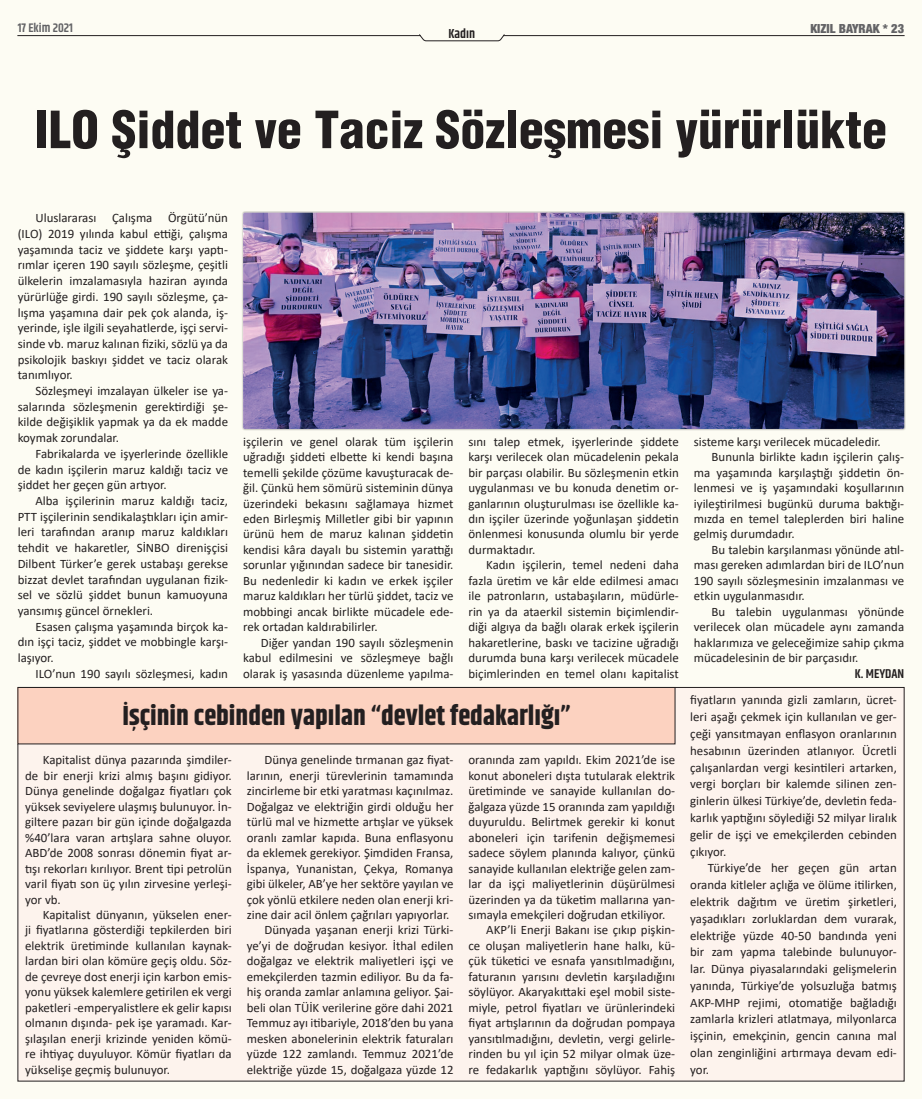
<style>
.page{position:relative;width:922px;height:1099px;background:#fff}
.page>*{position:absolute;margin:0;border:0;box-sizing:border-box;transform-origin:0 0}
.ana_başlık{font:900 condensed 50px "Helvetica";color:#231f20}
.başlık-2{font:700 27.5px "Khand";color:#231f20}
.t1{font:600 13.12px "Khand";color:#231f20}
.t2{font:12.88px/15.5px "Calibri";color:#231f20;text-align:justify}
.alt_imza{font:600 12.88px "Khand";color:#231f20}
.t3{font:900 condensed 12.5px "Helvetica Neue";color:#636366}
.t4{font:600 12.5px "Khand";color:#636366}
</style>
<div class="page">
<div style="left:0;top:0;width:921px;height:1098px;background:#fdfcf3"></div>
<hr style="left:18px;top:35px;width:402px;height:1px;background:#231f20">
<hr style="left:503px;top:35px;width:400px;height:1px;background:#231f20">
<svg style="left:419px;top:34px;width:85px;height:7px"></svg>
<div style="left:241px;top:211px;width:664px;height:220px;background:#231f20;opacity:.4"></div>
<img style="left:243px;top:213px;width:661px;height:216px">
<div style="left:18px;top:687px;width:885px;height:394px;background:#fdf3ed"></div>
<div style="left:18px;top:687px;width:657px;height:57px;background:#fcd2c0"></div>
<div style="left:18px;top:687px;width:657px;height:57px;border:1px solid #231f20"></div>
<p class="t4" style="left:18px;top:20px;width:57px">17 Ekim 2021</p>
<p class="t3" style="left:810px;top:20px;width:95px">KIZIL BAYRAK * 23</p>
<p class="t1" style="left:448px;top:25px;width:28px">Kadın</p>
<p class="ana_başlık" style="left:35px;top:98px;width:853px">ILO Şiddet ve Taciz Sözleşmesi yürürlükte</p>
<p class="t2" style="left:18px;top:210px;width:212px;text-indent:18px">Uluslararası Çalışma Örgütü’nün (ILO) 2019 yılında kabul ettiği, çalışma yaşamında taciz ve şiddete karşı yaptı&shy;rımlar içeren 190 sayılı sözleşme, çeşitli ülkelerin imzalamasıyla haziran ayında yürürlüğe girdi. 190 sayılı sözleşme, ça&shy;lışma yaşamına dair pek çok alanda, iş&shy;yerinde, işle ilgili seyahatlerde, işçi servi&shy;sinde vb. maruz kalınan fiziki, sözlü ya da psikolojik baskıyı şiddet ve taciz olarak tanımlıyor.</p>
<p class="t2" style="left:18px;top:382px;width:212px;text-indent:18px">Sözleşmeyi imzalayan ülkeler ise ya&shy;salarında sözleşmenin gerektirdiği şe&shy;kilde değişiklik yapmak ya da ek madde koymak zorundalar.</p>
<p class="t2" style="left:18px;top:445px;width:212px;text-indent:18px">Fabrikalarda ve işyerlerinde özellikle de kadın işçilerin maruz kaldığı taciz ve şiddet her geçen gün artıyor.</p>
<p class="t2" style="left:18px;top:492px;width:212px;text-indent:18px">Alba işçilerinin maruz kaldığı taciz, PTT işçilerinin sendikalaştıkları için amir&shy;leri tarafından aranıp maruz kaldıkları tehdit ve hakaretler, SİNBO direnişçisi Dilbent Türker’e gerek ustabaşı gerekse bizzat devlet tarafından uygulanan fizik&shy;sel ve sözlü şiddet bunun kamuoyuna yansımış güncel örnekleri.</p>
<p class="t2" style="left:18px;top:618px;width:212px;text-indent:18px">Esasen çalışma yaşamında birçok ka&shy;dın işçi taciz, şiddet ve mobbingle karşı&shy;laşıyor.</p>
<p class="t2" style="left:35px;top:665px;width:194px">ILO’nun 190 sayılı sözleşmesi, kadın</p>
<p class="t2" style="left:243px;top:433px;width:212px">işçilerin ve genel olarak tüm işçilerin uğradığı şiddeti elbette ki kendi başına temelli şekilde çözüme kavuşturacak de&shy;ğil. Çünkü hem sömürü sisteminin dünya üzerindeki bekasını sağlamaya hizmet eden Birleşmiş Milletler gibi bir yapının ürünü hem de maruz kalınan şiddetin kendisi kâra dayalı bu sistemin yarattığı sorunlar yığınından sadece bir tanesidir.<br>Bu nedenledir ki kadın ve erkek işçiler maruz kaldıkları her türlü şiddet, taciz ve mobbingi ancak birlikte mücadele ede&shy;rek ortadan kaldırabilirler.</p>
<p class="t2" style="left:243px;top:634px;width:212px;text-indent:18px">Diğer yandan 190 sayılı sözleşmenin kabul edilmesini ve sözleşmeye bağlı olarak iş yasasında düzenleme yapılma-</p>
<p class="t2" style="left:468px;top:433px;width:212px">sını talep etmek, işyerlerinde şiddete karşı verilecek olan mücadelenin pekala bir parçası olabilir. Bu sözleşmenin etkin uygulanması ve bu konuda denetim or&shy;ganlarının oluşturulması ise özellikle ka&shy;dın işçiler üzerinde yoğunlaşan şiddetin önlenmesi konusunda olumlu bir yerde durmaktadır.</p>
<p class="t2" style="left:468px;top:557px;width:212px;text-indent:18px">Kadın işçilerin, temel nedeni daha fazla üretim ve kâr elde edilmesi amacı ile patronların, ustabaşıların, müdürle&shy;rin ya da ataerkil sistemin biçimlendir&shy;diği algıya da bağlı olarak erkek işçilerin hakaretlerine, baskı ve tacizine uğradığı durumda buna karşı verilecek mücadele biçimlerinden en temel olanı kapitalist</p>
<p class="başlık-2" style="left:122px;top:696px;width:449px">İşçinin cebinden yapılan “devlet fedakarlığı”</p>
<p class="t2" style="left:25px;top:752px;width:208px;text-indent:18px">Kapitalist dünya pazarında şimdiler&shy;de bir enerji krizi almış başını gidiyor.<br>Dünya genelinde doğalgaz fiyatları çok yüksek seviyelere ulaşmış bulunuyor. İn&shy;giltere pazarı bir gün içinde doğalgazda %40’lara varan artışlara sahne oluyor.<br>ABD’de 2008 sonrası dönemin fiyat ar&shy;tışı rekorları kırılıyor. Brent tipi petrolün varil fiyatı son üç yılın zirvesine yerleşi&shy;yor vb.</p>
<p class="t2" style="left:25px;top:906px;width:208px;text-indent:18px">Kapitalist dünyanın, yükselen ener&shy;ji fiyatlarına gösterdiği tepkilerden biri elektrik üretiminde kullanılan kaynak&shy;lardan biri olan kömüre geçiş oldu. Söz&shy;de çevreye dost enerji için karbon emis&shy;yonu yüksek kalemlere getirilen ek vergi paketleri -emperyalistlere ek gelir kapısı olmanın dışında- pek işe yaramadı. Kar&shy;şılaşılan enerji krizinde yeniden kömü&shy;re ihtiyaç duyuluyor. Kömür fiyatları da yükselişe geçmiş bulunuyor.</p>
<p class="t2" style="left:247px;top:752px;width:208px;text-indent:18px">Dünya genelinde tırmanan gaz fiyat&shy;larının, enerji türevlerinin tamamında zincirleme bir etki yaratması kaçınılmaz.<br>Doğalgaz ve elektriğin girdi olduğu her türlü mal ve hizmette artışlar ve yüksek oranlı zamlar kapıda. Buna enflasyonu da eklemek gerekiyor. Şimdiden Fransa, İspanya, Yunanistan, Çekya, Romanya gibi ülkeler, AB’ye her sektöre yayılan ve çok yönlü etkilere neden olan enerji kri&shy;zine dair acil önlem çağrıları yapıyorlar.</p>
<p class="t2" style="left:247px;top:922px;width:208px;text-indent:18px">Dünyada yaşanan enerji krizi Türki&shy;ye’yi de doğrudan kesiyor. İthal edilen doğalgaz ve elektrik maliyetleri işçi ve emekçilerden tazmin ediliyor. Bu da fa&shy;hiş oranda zamlar anlamına geliyor. Şai&shy;beli olan TÜİK verilerine göre dahi 2021<br>Temmuz ayı itibariyle, 2018’den bu yana mesken abonelerinin elektrik faturaları yüzde 122 zamlandı. Temmuz 2021’de elektriğe yüzde 15, doğalgaza yüzde 12</p>
<p class="t2" style="left:468px;top:752px;width:208px">oranında zam yapıldı. Ekim 2021’de ise konut aboneleri dışta tutularak elektrik üretiminde ve sanayide kullanılan do&shy;ğalgaza yüzde 15 oranında zam yapıldığı duyuruldu. Belirtmek gerekir ki konut aboneleri için tarifenin değişmemesi sadece söylem planında kalıyor, çünkü sanayide kullanılan elektriğe gelen zam&shy;lar da işçi maliyetlerinin düşürülmesi üzerinden ya da tüketim mallarına yan&shy;sımayla emekçileri doğrudan etkiliyor.</p>
<p class="t2" style="left:468px;top:922px;width:208px;text-indent:18px">AKP’li Enerji Bakanı ise çıkıp pişkin&shy;ce oluşan maliyetlerin hane halkı, kü&shy;çük tüketici ve esnafa yansıtılmadığını, faturanın yarısını devletin karşıladığını söylüyor. Akaryakıttaki eşel mobil siste&shy;miyle, petrol fiyatları ve ürünlerindeki fiyat artışlarının da doğrudan pompaya yansıtılmadığını, devletin, vergi gelirle&shy;rinden bu yıl için 52 milyar olmak üze&shy;re fedakarlık yaptığını söylüyor. Fahiş</p>
<p class="t2" style="left:693px;top:433px;width:188px">sisteme karşı verilecek mücadeledir.</p>
<p class="t2" style="left:693px;top:449px;width:212px;text-indent:18px">Bununla birlikte kadın işçilerin çalış&shy;ma yaşamında karşılaştığı şiddetin ön&shy;lenmesi ve iş yaşamındaki koşullarının iyileştirilmesi bugünkü duruma baktığı&shy;mızda en temel taleplerden biri haline gelmiş durumdadır.</p>
<p class="t2" style="left:693px;top:541px;width:212px;text-indent:18px">Bu talebin karşılanması yönünde atıl&shy;ması gereken adımlardan biri de ILO’nun 190 sayılı sözleşmesinin imzalanması ve etkin uygulanmasıdır.</p>
<p class="t2" style="left:693px;top:603px;width:212px;text-indent:18px">Bu talebin uygulanması yönünde verilecek olan mücadele aynı zamanda haklarımıza ve geleceğimize sahip çıkma mücadelesinin de bir parçasıdır.</p>
<p class="alt_imza" style="left:854px;top:664px;width:51px">K. MEYDAN</p>
<p class="t2" style="left:690px;top:691px;width:208px;line-height:16.8px">fiyatların yanında gizli zamların, ücret&shy;leri aşağı çekmek için kullanılan ve ger&shy;çeği yansıtmayan enflasyon oranlarının hesabının üzerinden atlanıyor. Ücretli çalışanlardan vergi kesintileri artarken, vergi borçları bir kalemde silinen zen&shy;ginlerin ülkesi Türkiye’de, devletin feda&shy;karlık yaptığını söylediği 52 milyar liralık gelir de işçi ve emekçilerden cebinden çıkıyor.</p>
<p class="t2" style="left:690px;top:859px;width:208px;line-height:16.8px;text-indent:18px">Türkiye’de her geçen gün artan oranda kitleler açlığa ve ölüme itilirken, elektrik dağıtım ve üretim şirketleri, yaşadıkları zorluklardan dem vurarak, elektriğe yüzde 40-50 bandında yeni bir zam yapma talebinde bulunuyor&shy;lar. Dünya piyasalarındaki gelişmelerin yanında, Türkiye’de yolsuzluğa batmış AKP-MHP rejimi, otomatiğe bağladığı zamlarla krizleri atlatmaya, milyonlarca işçinin, emekçinin, gencin canına mal olan zenginliğini artırmaya devam edi&shy;yor.</p>
</div>
